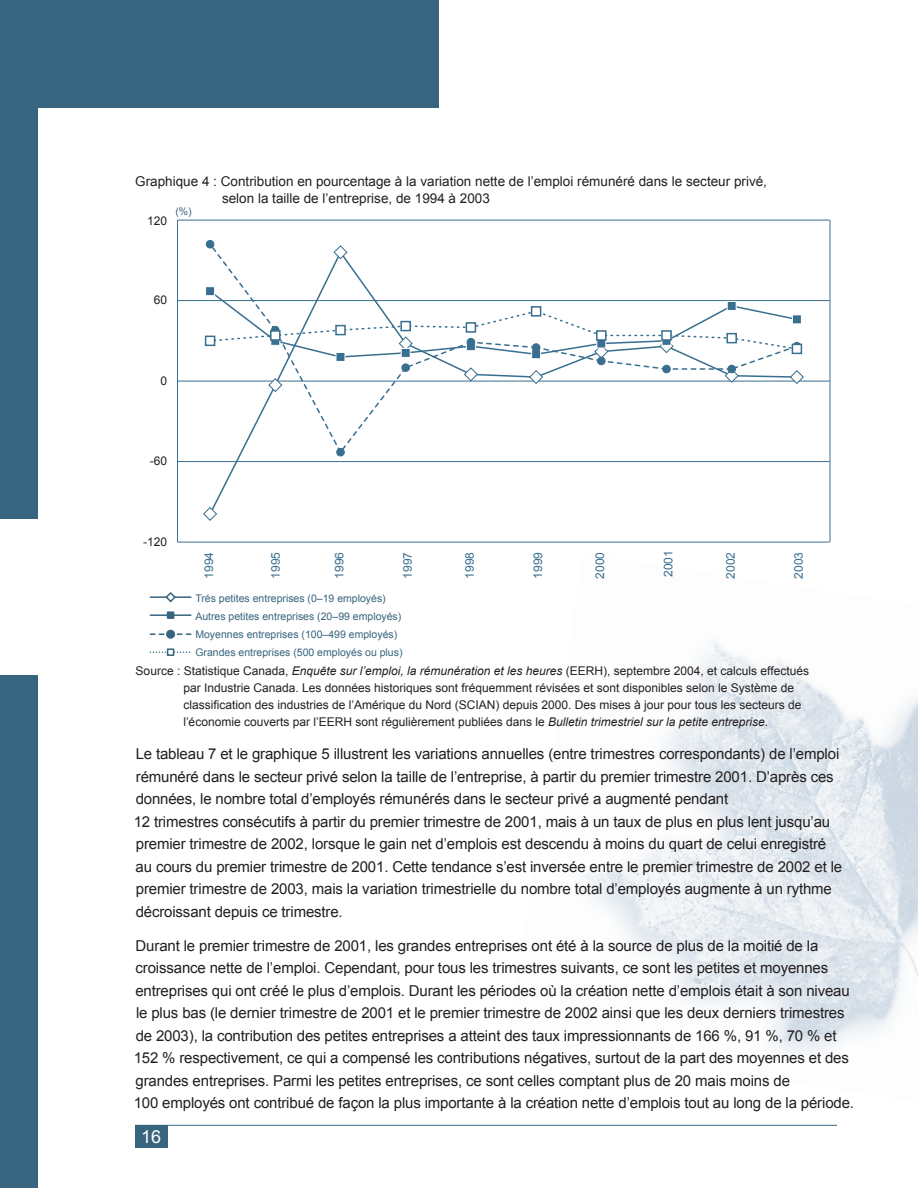
<style>
.page{position:relative;width:918px;height:1188px;background:#fff}
.page>*{position:absolute;margin:0;border:0;box-sizing:border-box;transform-origin:0 0}
.t1{font:18px "Arial";color:#fff}
.t2{font:15px/22.5px "Arial";letter-spacing:-.01em;color:#231f20}
.t3{font:13.5px/16.8px "Arial";color:#231f20}
.t4{font:12px/16.8px "Arial";color:#231f20}
.t5{font:12px "Arial";color:#386e8f}
.t6{font:10.5px/18px "Arial";color:#37647e}
.s1{font-style:italic}
</style>
<div class="page">
<div style="left:135px;top:1125px;width:32px;height:23px;background:#37647e"></div>
<hr style="left:135px;top:1125px;width:702px;height:1px;background:#37647e">
<img style="left:508px;top:640px;width:410px;height:486px">
<div style="left:0;top:675px;width:38px;height:513px;background:#37647e"></div>
<div style="left:0;top:0;width:438px;height:108px;background:#37647e"></div>
<div style="left:0;top:0;width:38px;height:519px;background:#37647e"></div>
<svg style="left:149px;top:649px;width:42px;height:6px"></svg>
<div style="left:167px;top:648px;width:7px;height:8px;border:2px solid #37647e"></div>
<svg style="left:149px;top:612px;width:43px;height:6px"></svg>
<div style="left:167px;top:611px;width:7px;height:8px;border:2px solid #37647e"></div>
<svg style="left:149px;top:596px;width:43px;height:2px"></svg>
<svg style="left:166px;top:593px;width:9px;height:8px"></svg>
<div style="left:166px;top:592px;width:10px;height:10px;border:2px solid #37647e;border-radius:50%"></div>
<svg style="left:149px;top:633px;width:43px;height:2px"></svg>
<div style="left:167px;top:630px;width:7px;height:8px;background:#37647e;border-radius:50%"></div>
<div style="left:166px;top:630px;width:9px;height:9px;border:2px solid #37647e;border-radius:50%"></div>
<svg style="left:177px;top:220px;width:654px;height:323px"></svg>
<p class="t3" style="left:222px;top:173px;width:547px;text-indent:-87px">Graphique 4 : Contribution en pourcentage à la variation nette de l’emploi rémunéré dans le secteur privé, selon la taille de l’entreprise, de 1994 à 2003</p>
<p class="t6" style="left:176px;top:202px;width:18px">(%)</p>
<p class="t4" style="left:147px;top:213px;width:22px">120</p>
<p class="t4" style="left:154px;top:292px;width:15px">60</p>
<p class="t4" style="left:161px;top:372px;width:8px">0</p>
<p class="t4" style="left:150px;top:453px;width:19px">-60</p>
<p class="t4" style="left:143px;top:533px;width:26px">-120</p>
<p class="t5" style="left:201px;top:579px;width:28px;rotate:-90deg">1994</p>
<p class="t5" style="left:268px;top:579px;width:28px;rotate:-90deg">1995</p>
<p class="t5" style="left:331px;top:579px;width:28px;rotate:-90deg">1996</p>
<p class="t5" style="left:400px;top:579px;width:28px;rotate:-90deg">1997</p>
<p class="t5" style="left:462px;top:579px;width:28px;rotate:-90deg">1998</p>
<p class="t5" style="left:530px;top:579px;width:28px;rotate:-90deg">1999</p>
<p class="t5" style="left:592px;top:579px;width:28px;rotate:-90deg">2000</p>
<p class="t5" style="left:660px;top:577px;width:28px;rotate:-90deg">2001</p>
<p class="t5" style="left:723px;top:579px;width:28px;rotate:-90deg">2002</p>
<p class="t5" style="left:791px;top:579px;width:28px;rotate:-90deg">2003</p>
<p class="t6" style="left:195px;top:590px;width:192px">Trés petites entreprises (0–19 employés)</p>
<p class="t6" style="left:195px;top:626px;width:209px">Moyennes entreprises (100–499 employés)<br>Grandes entreprises (500 employés ou plus)</p>
<p class="t6" style="left:195px;top:608px;width:207px">Autres petites entreprises (20–99 employés)</p>
<p class="t4" style="left:183px;top:663px;width:627px;text-indent:-48px">Source : Statistique Canada, <span class="s1">Enquête sur l’emploi, la rémunération et les heures</span> (EERH), septembre 2004, et calculs effectués par Industrie Canada. Les données historiques sont fréquemment révisées et sont disponibles selon le Système de classification des industries de l’Amérique du Nord (SCIAN) depuis 2000. Des mises à jour pour tous les secteurs de l’économie couverts par l’EERH sont régulièrement publiées dans le <span class="s1">Bulletin trimestriel sur la petite entreprise</span>.</p>
<p class="t2" style="left:134px;top:743px;width:710px">Le tableau 7 et le graphique 5 illustrent les variations annuelles (entre trimestres correspondants) de l’emploi rémunéré dans le secteur privé selon la taille de l’entreprise, à partir du premier trimestre 2001. D’après ces données, le nombre total d’employés rémunérés dans le secteur privé a augmenté pendant<br>12 trimestres consécutifs à partir du premier trimestre de 2001, mais à un taux de plus en plus lent jusqu’au premier trimestre de 2002, lorsque le gain net d’emplois est descendu à moins du quart de celui enregistré au cours du premier trimestre de 2001. Cette tendance s’est inversée entre le premier trimestre de 2002 et le premier trimestre de 2003, mais la variation trimestrielle du nombre total d’employés augmente à un rythme décroissant depuis ce trimestre.</p>
<p class="t2" style="left:134px;top:934px;width:722px">Durant le premier trimestre de 2001, les grandes entreprises ont été à la source de plus de la moitié de la croissance nette de l’emploi. Cependant, pour tous les trimestres suivants, ce sont les petites et moyennes entreprises qui ont créé le plus d’emplois. Durant les périodes où la création nette d’emplois était à son niveau le plus bas (le dernier trimestre de 2001 et le premier trimestre de 2002 ainsi que les deux derniers trimestres de 2003), la contribution des petites entreprises a atteint des taux impressionnants de 166 %, 91 %, 70 % et 152 % respectivement, ce qui a compensé les contributions négatives, surtout de la part des moyennes et des grandes entreprises. Parmi les petites entreprises, ce sont celles comptant plus de 20 mais moins de<br>100 employés ont contribué de façon la plus importante à la création nette d’emplois tout au long de la période.</p>
<p class="t1" style="left:141px;top:1125px;width:22px">16</p>
</div>
